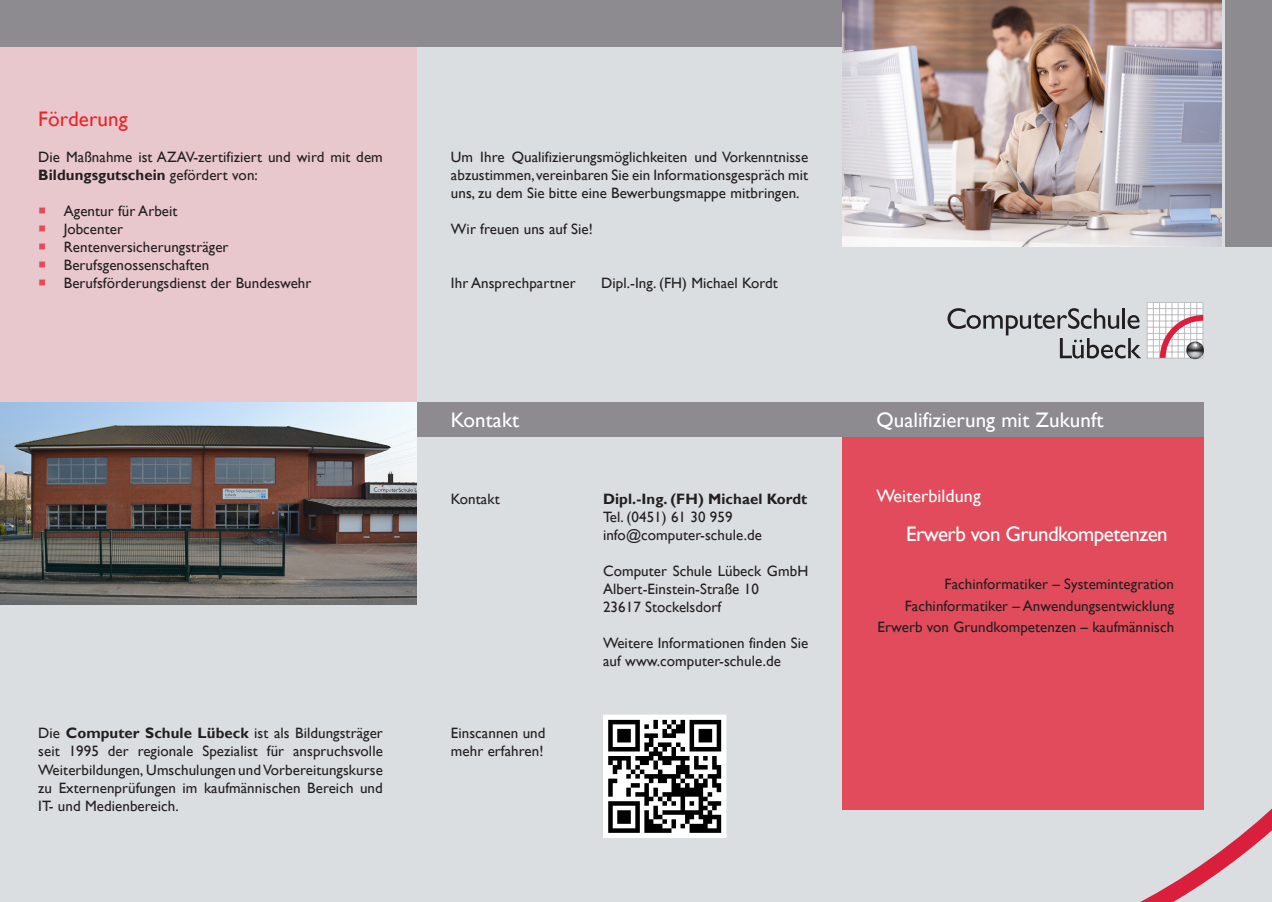
<style>
.page{position:relative;width:1272px;height:902px;background:#fff}
.page>*{position:absolute;margin:0;border:0;box-sizing:border-box;transform-origin:0 0}
.Überschrift_Weiß{font:21px "Gill Sans";letter-spacing:.005em;color:#fff}
.Überschrift_Weiß-2{font:21px "Gill Sans";letter-spacing:-.025em;color:#fff}
.Überschrift_Rot{font:21px "Gill Sans";letter-spacing:.005em;color:#ee2327}
.Überschrift_Weiß-3{font:18px "Gill Sans";letter-spacing:.005em;color:#fff}
.Fließtext{font:15px/18px "Gill Sans";letter-spacing:.005em;color:#231f20}
.Überschrift_Weiß-4{font:15px "Gill Sans";letter-spacing:.005em;color:#231f20}
.Fließtext-2{font:700 15px "Gill Sans";letter-spacing:.005em;color:#231f20}
.s1{font-weight:700}
</style>
<div class="page">
<div style="left:0;top:0;width:1271px;height:901px;background:#dbdee0"></div>
<div style="left:0;top:0;width:417px;height:402px;background:#e9c8cd"></div>
<div style="left:0;top:0;width:1220px;height:47px;background:#8e8b90"></div>
<div style="left:842px;top:402px;width:361px;height:407px;background:#e14b5b"></div>
<div style="left:417px;top:402px;width:786px;height:34px;background:#8e8b90"></div>
<div style="left:1225px;top:0;width:46px;height:247px;background:#8e8b90"></div>
<img style="left:0;top:402px;width:417px;height:202px">
<img style="left:842px;top:0;width:379px;height:247px">
<svg style="left:947px;top:308px;width:194px;height:50px"></svg>
<svg style="left:1146px;top:302px;width:57px;height:56px"></svg>
<hr style="left:1146px;top:308px;width:56px;height:1px;background:#bcbdc0">
<hr style="left:1146px;top:314px;width:56px;height:1px;background:#bcbdc0">
<hr style="left:1146px;top:321px;width:56px;height:1px;background:#bcbdc0">
<hr style="left:1146px;top:327px;width:56px;height:1px;background:#bcbdc0">
<hr style="left:1146px;top:333px;width:56px;height:1px;background:#bcbdc0">
<hr style="left:1146px;top:339px;width:56px;height:1px;background:#bcbdc0">
<hr style="left:1146px;top:345px;width:56px;height:1px;background:#bcbdc0">
<hr style="left:1146px;top:352px;width:56px;height:1px;background:#bcbdc0">
<hr style="left:1152px;top:302px;width:1px;height:56px;background:#bcbdc0">
<hr style="left:1159px;top:302px;width:1px;height:56px;background:#bcbdc0">
<hr style="left:1165px;top:302px;width:1px;height:56px;background:#bcbdc0">
<hr style="left:1171px;top:302px;width:1px;height:56px;background:#bcbdc0">
<hr style="left:1177px;top:302px;width:1px;height:56px;background:#bcbdc0">
<hr style="left:1183px;top:302px;width:1px;height:56px;background:#bcbdc0">
<hr style="left:1190px;top:302px;width:1px;height:56px;background:#bcbdc0">
<hr style="left:1196px;top:302px;width:1px;height:56px;background:#bcbdc0">
<svg style="left:1159px;top:315px;width:44px;height:44px"></svg>
<svg style="left:1123px;top:796px;width:148px;height:105px"></svg>
<svg style="left:608px;top:719px;width:113px;height:113px;background:#7b7b7b"></svg>
<div style="left:603px;top:714px;width:123px;height:124px;border:4px solid #fff"></div>
<p class="Überschrift_Rot" style="left:38px;top:107px;width:91px">Förderung</p>
<p class="Fließtext" style="left:38px;top:148px;width:346px">Die Maßnahme ist AZAV-zertifiziert und wird mit dem<br><span class="s1">Bildungsgutschein</span> gefördert von:</p>
<p class="Fließtext" style="left:64px;top:202px;width:115px">Agentur für Arbeit</p>
<p class="Fließtext" style="left:64px;top:220px;width:61px">Jobcenter</p>
<p class="Fließtext" style="left:64px;top:238px;width:166px">Rentenversicherungsträger</p>
<p class="Fließtext" style="left:64px;top:256px;width:147px">Berufsgenossenschaften</p>
<p class="Fließtext" style="left:64px;top:274px;width:249px">Berufsförderungsdienst der Bundeswehr</p>
<p class="Fließtext" style="left:451px;top:148px;width:359px;text-align:justify">Um Ihre Qualifizierungsmöglichkeiten und Vorkenntnisse abzustimmen, vereinbaren Sie ein Informationsgespräch mit uns, zu dem Sie bitte eine Bewerbungsmappe mitbringen.</p>
<p class="Fließtext" style="left:451px;top:220px;width:143px">Wir freuen uns auf Sie!</p>
<p class="Fließtext" style="left:451px;top:274px;width:126px">Ihr Ansprechpartner</p>
<p class="Fließtext" style="left:601px;top:274px;width:178px">Dipl.-Ing. (FH) Michael Kordt</p>
<p class="Überschrift_Weiß" style="left:451px;top:408px;width:70px">Kontakt</p>
<p class="Überschrift_Weiß" style="left:876px;top:408px;width:228px">Qualifizierung mit Zukunft</p>
<p class="Fließtext" style="left:451px;top:490px;width:50px">Kontakt</p>
<p class="Fließtext-2" style="left:603px;top:490px;width:206px">Dipl.-Ing. (FH) Michael Kordt</p>
<p class="Fließtext" style="left:603px;top:508px;width:131px">Tel. (0451) 61 30 959</p>
<p class="Fließtext" style="left:603px;top:526px;width:160px">info@computer-schule.de</p>
<p class="Fließtext" style="left:603px;top:562px;width:207px">Computer Schule Lübeck GmbH<br>Albert-Einstein-Straße 10</p>
<p class="Fließtext" style="left:603px;top:598px;width:120px">23617 Stockelsdorf</p>
<p class="Fließtext" style="left:603px;top:634px;width:207px">Weitere Informationen finden Sie auf www.computer-schule.de</p>
<p class="Überschrift_Weiß-3" style="left:876px;top:485px;width:106px">Weiterbildung</p>
<p class="Überschrift_Weiß-2" style="left:906px;top:522px;width:263px">Erwerb von Grundkompetenzen</p>
<p class="Überschrift_Weiß-4" style="left:944px;top:575px;width:231px">Fachinformatiker – Systemintegration</p>
<p class="Überschrift_Weiß-4" style="left:904px;top:596px;width:271px">Fachinformatiker – Anwendungsentwicklung</p>
<p class="Überschrift_Weiß-4" style="left:877px;top:617px;width:298px">Erwerb von Grundkompetenzen – kaufmännisch</p>
<p class="Fließtext" style="left:38px;top:724px;width:346px;text-align:justify">Die <span class="s1">Computer Schule Lübeck</span> ist als Bildungsträger seit 1995 der regionale Spezialist für anspruchsvolle Weiterbildungen, Umschulungen und Vorbereitungskurse zu Externenprüfungen im kaufmännischen Bereich und IT- und Medienbereich.</p>
<p class="Fließtext" style="left:451px;top:724px;width:96px">Einscannen und mehr erfahren!</p>
</div>
